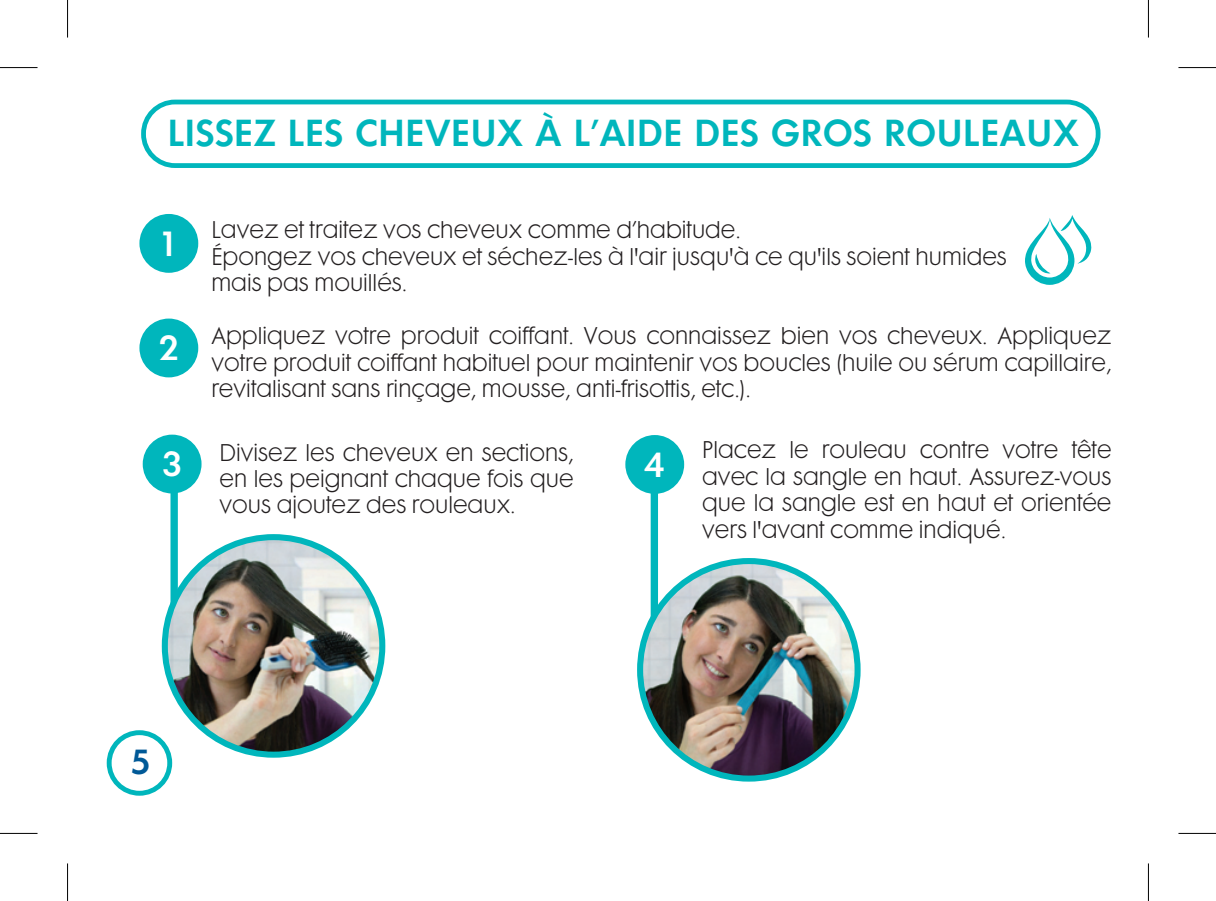
<style>
.page{position:relative;width:1216px;height:901px;background:#fff}
.page>*{position:absolute;margin:0;border:0;box-sizing:border-box;transform-origin:0 0}
.t1{font:34.25px "Futura Maxi CG Demi";color:#00b6bc}
.t2{font:31.75px "Futura Maxi CG Demi";color:#fff}
.t3{font:31.75px "Futura Maxi CG Demi";color:#005997}
.t4{font:22px/26.5px "Futura Maxi CG Light";color:#231f20;text-align:justify}
</style>
<div class="page">
<div style="left:170px;top:484px;width:8px;height:185px;background:#00b6bc"></div>
<div style="left:650px;top:484px;width:7px;height:185px;background:#00b6bc"></div>
<svg style="left:1025px;top:215px;width:66px;height:70px"></svg>
<div style="left:139px;top:214px;width:59px;height:59px;background:#00b6bc;border-radius:50%"></div>
<div style="left:139px;top:318px;width:59px;height:59px;background:#00b6bc;border-radius:50%"></div>
<div style="left:141px;top:100px;width:959px;height:68px;border:5px solid #00b6bc;border-radius:31px"></div>
<div style="left:143px;top:434px;width:58px;height:59px;background:#00b6bc;border-radius:50%"></div>
<div style="left:625px;top:435px;width:59px;height:58px;background:#00b6bc;border-radius:50%"></div>
<img style="left:165px;top:537px;width:217px;height:217px;border-radius:109px">
<div style="left:162px;top:534px;width:223px;height:223px;border:6px solid #00b6bc;border-radius:50%"></div>
<img style="left:640px;top:560px;width:217px;height:218px;border-radius:109px">
<div style="left:637px;top:557px;width:223px;height:224px;border:6px solid #00b6bc;border-radius:50%"></div>
<div style="left:107px;top:729px;width:65px;height:66px;border:5px solid #00b6bc;border-radius:50%"></div>
<hr style="left:0;top:67px;width:38px;height:1px;background:#000">
<hr style="left:1178px;top:67px;width:37px;height:1px;background:#000">
<hr style="left:0;top:832px;width:38px;height:1px;background:#000">
<hr style="left:1178px;top:832px;width:37px;height:1px;background:#000">
<hr style="left:67px;top:0;width:1px;height:38px;background:#000">
<hr style="left:67px;top:863px;width:1px;height:37px;background:#000">
<hr style="left:1147px;top:0;width:1px;height:38px;background:#000">
<hr style="left:1147px;top:863px;width:1px;height:37px;background:#000">
<h1 class="t1" style="left:167px;top:112px;width:913px">LISSEZ LES CHEVEUX À L’AIDE DES GROS ROULEAUX</h1>
<h2 class="t2" style="left:163px;top:224px;width:12px">1</h2>
<h2 class="t2" style="left:158px;top:329px;width:23px">2</h2>
<p class="t4" style="left:211px;top:217px;width:796px;text-align:left">Lavez et traitez vos cheveux comme d’habitude.<br>Épongez vos cheveux et séchez-les à l'air jusqu'à ce qu'ils soient humides mais pas mouillés.</p>
<p class="t4" style="left:211px;top:322px;width:901px">Appliquez votre produit coiffant. Vous connaissez bien vos cheveux. Appliquez votre produit coiffant habituel pour maintenir vos boucles (huile ou sérum capillaire, revitalisant sans rinçage, mousse, anti-frisottis, etc.).</p>
<p class="t4" style="left:219px;top:439px;width:355px">Divisez les cheveux en sections, en les peignant chaque fois que vous ajoutez des rouleaux.</p>
<p class="t4" style="left:702px;top:436px;width:411px">Placez le rouleau contre votre tête avec la sangle en haut. Assurez-vous que la sangle est en haut et orientée vers l'avant comme indiqué.</p>
<h2 class="t2" style="left:161px;top:444px;width:23px">3</h2>
<h2 class="t2" style="left:643px;top:445px;width:23px">4</h2>
<h2 class="t3" style="left:130px;top:742px;width:23px">5</h2>
</div>
